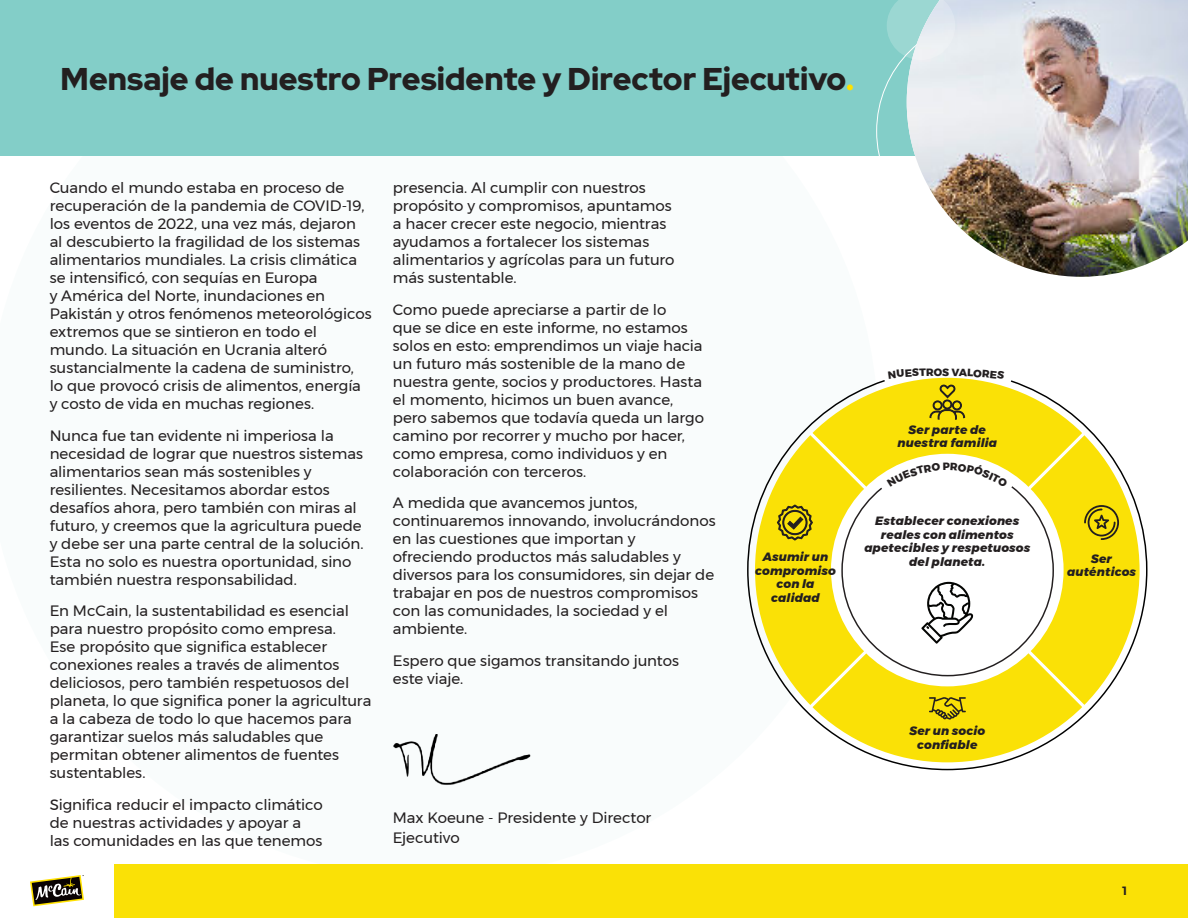
<style>
.page{position:relative;width:1188px;height:918px;background:#fff}
.page>*{position:absolute;margin:0;border:0;box-sizing:border-box;transform-origin:0 0}
.t1{font:900 31.5px "Red Hat Display";color:#231f20}
.t2{font:15px/18px "Montserrat";letter-spacing:-.005em;color:#231f20}
.t3{font:italic 800 12px/13.5px "Montserrat";letter-spacing:.01em;color:#231f20;text-align:center}
.t4{font:600 12px "Montserrat";color:#231f20}
.t5{font:800 10.5px "Montserrat";color:#231f20}
.s1{color:#ffe100}
</style>
<div class="page">
<div style="left:113px;top:864px;width:1075px;height:54px;background:#fae106"></div>
<svg style="left:30px;top:875px;width:54px;height:31px"></svg>
<div style="left:0;top:0;width:1188px;height:156px;background:#83cec8"></div>
<img style="left:907px;top:0;width:281px;height:277px">
<svg style="left:887px;top:0;width:68px;height:60px;background:#bcdfe0"></svg>
<svg style="left:747px;top:379px;width:401px;height:392px"></svg>
<img style="left:393px;top:734px;width:138px;height:51px">
<svg style="left:942px;top:377px;width:26px;height:2px"></svg>
<svg style="left:841px;top:463px;width:214px;height:214px"></svg>
<h1 class="t1" style="left:61px;top:67px;width:795px">Mensaje de nuestro Presidente y Director Ejecutivo<span class="s1">.</span></h1>
<p class="t2" style="left:50px;top:180px;width:323px">Cuando el mundo estaba en proceso de recuperación de la pandemia de COVID-19, los eventos de 2022, una vez más, dejaron al descubierto la fragilidad de los sistemas alimentarios mundiales. La crisis climática se intensificó, con sequías en Europa<br>y América del Norte, inundaciones en Pakistán y otros fenómenos meteorológicos extremos que se sintieron en todo el mundo. La situación en Ucrania alteró sustancialmente la cadena de suministro,<br>lo que provocó crisis de alimentos, energía y costo de vida en muchas regiones.</p>
<p class="t2" style="left:50px;top:428px;width:315px">Nunca fue tan evidente ni imperiosa la necesidad de lograr que nuestros sistemas alimentarios sean más sostenibles y resilientes. Necesitamos abordar estos desafíos ahora, pero también con miras al futuro, y creemos que la agricultura puede y debe ser una parte central de la solución.<br>Esta no solo es nuestra oportunidad, sino también nuestra responsabilidad.</p>
<p class="t2" style="left:50px;top:602px;width:323px">En McCain, la sustentabilidad es esencial para nuestro propósito como empresa.<br>Ese propósito que significa establecer conexiones reales a través de alimentos deliciosos, pero también respetuosos del planeta, lo que significa poner la agricultura a la cabeza de todo lo que hacemos para garantizar suelos más saludables que permitan obtener alimentos de fuentes sustentables.</p>
<p class="t2" style="left:50px;top:795px;width:275px">Significa reducir el impacto climático de nuestras actividades y apoyar a las comunidades en las que tenemos</p>
<p class="t2" style="left:393px;top:180px;width:283px">presencia. Al cumplir con nuestros propósito y compromisos, apuntamos a hacer crecer este negocio, mientras ayudamos a fortalecer los sistemas alimentarios y agrícolas para un futuro más sustentable.</p>
<p class="t2" style="left:393px;top:302px;width:313px">Como puede apreciarse a partir de lo<br>que se dice en este informe, no estamos solos en esto: emprendimos un viaje hacia un futuro más sostenible de la mano de nuestra gente, socios y productores. Hasta el momento, hicimos un buen avance, pero sabemos que todavía queda un largo camino por recorrer y mucho por hacer, como empresa, como individuos y en colaboración con terceros.</p>
<p class="t2" style="left:393px;top:494px;width:324px">A medida que avancemos juntos, continuaremos innovando, involucrándonos en las cuestiones que importan y ofreciendo productos más saludables y diversos para los consumidores, sin dejar de trabajar en pos de nuestros compromisos con las comunidades, la sociedad y el ambiente.</p>
<p class="t2" style="left:393px;top:651px;width:288px">Espero que sigamos transitando juntos este viaje.</p>
<p class="t2" style="left:393px;top:807px;width:260px;line-height:19.8px">Max Koeune - Presidente y Director<br>Ejecutivo</p>
<p class="t5" style="left:934px;top:366px;width:10px">O</p>
<p class="t3" style="left:898px;top:423px;width:101px">Ser parte de nuestra familia</p>
<p class="t3" style="left:864px;top:515px;width:167px">Establecer conexiones reales con alimentos apetecibles y respetuosos del planeta.</p>
<p class="t3" style="left:755px;top:551px;width:82px">Asumir un compromiso con la calidad</p>
<p class="t3" style="left:1067px;top:553px;width:70px">Ser auténticos</p>
<p class="t3" style="left:909px;top:725px;width:77px">Ser un socio confiable</p>
<p class="t4" style="left:1123px;top:884px;width:6px">1</p>
</div>
